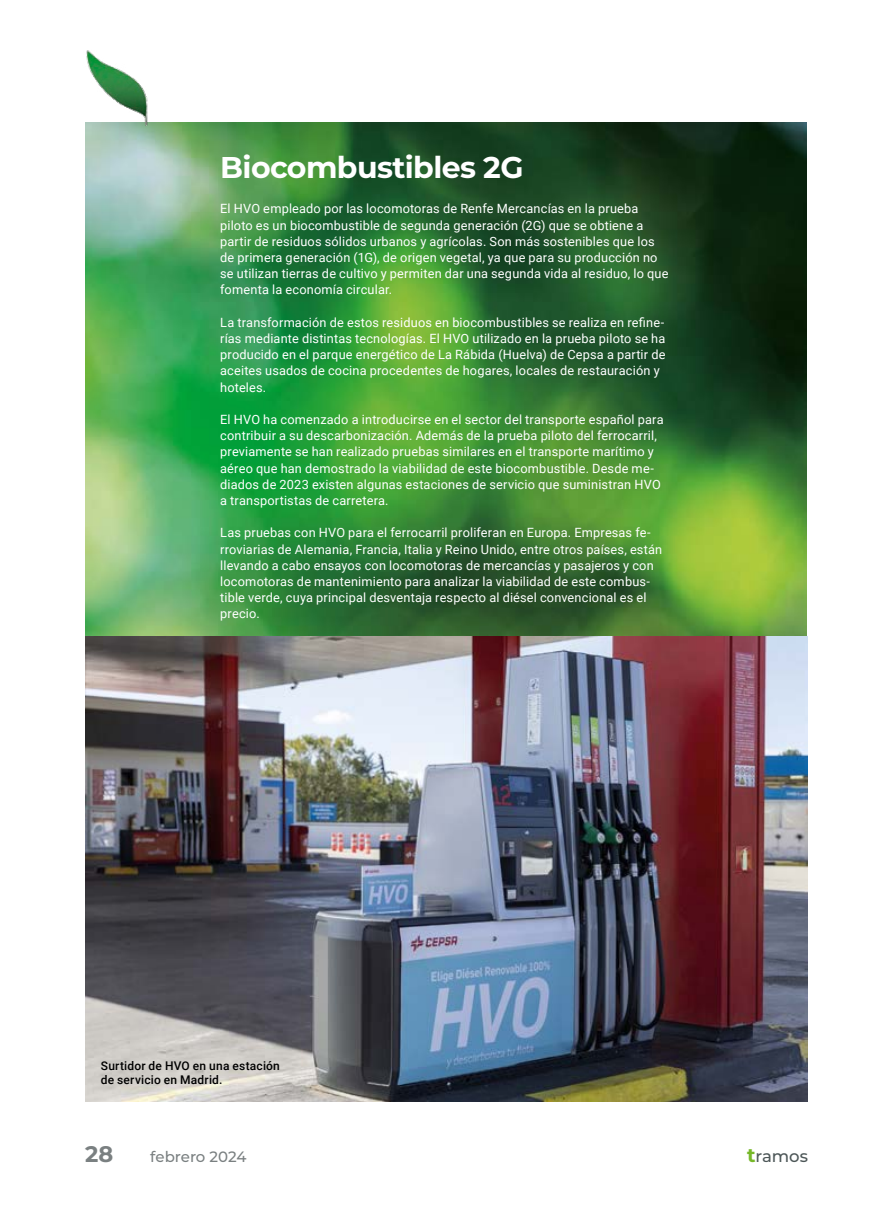
<style>
.page{position:relative;width:893px;height:1212px;background:#fff}
.page>*{position:absolute;margin:0;border:0;box-sizing:border-box;transform-origin:0 0}
.t1{font:700 30px "Montserrat";letter-spacing:-.02em;color:#fff}
.t2{font:700 22.5px "Montserrat";color:#7a8081}
.t3{font:500 16.5px "Montserrat";letter-spacing:-.005em;color:#4d5758}
.t4{font:500 15px "Montserrat";letter-spacing:-.005em;color:#7a8081}
.t5{font:12.75px/16.2px "Roboto";letter-spacing:.015em;color:#fff}
.t6{font:500 12px/13.5px "Roboto";letter-spacing:.015em;color:#000}
.s1{font-weight:700;font-size:19.5px;color:#76b828}
</style>
<div class="page">
<img style="left:85px;top:123px;width:723px;height:978px">
<img style="left:85px;top:50px;width:104px;height:104px">
<h1 class="t1" style="left:220px;top:145px;width:305px">Biocombustibles 2G</h1>
<p class="t5" style="left:220px;top:200px;width:450px">El HVO empleado por las locomotoras de Renfe Mercancías en la prueba piloto es un biocombustible de segunda generación (2G) que se obtiene a partir de residuos sólidos urbanos y agrícolas. Son más sostenibles que los de primera generación (1G), de origen vegetal, ya que para su producción no se utilizan tierras de cultivo y permiten dar una segunda vida al residuo, lo que fomenta la economía circular.</p>
<p class="t5" style="left:220px;top:314px;width:447px">La transformación de estos residuos en biocombustibles se realiza en refine&shy;rías mediante distintas tecnologías. El HVO utilizado en la prueba piloto se ha producido en el parque energético de La Rábida (Huelva) de Cepsa a partir de aceites usados de cocina procedentes de hogares, locales de restauración y hoteles.</p>
<p class="t5" style="left:220px;top:411px;width:445px">El HVO ha comenzado a introducirse en el sector del transporte español para contribuir a su descarbonización. Además de la prueba piloto del ferrocarril, previamente se han realizado pruebas similares en el transporte marítimo y aéreo que han demostrado la viabilidad de este biocombustible. Desde me&shy;diados de 2023 existen algunas estaciones de servicio que suministran HVO a transportistas de carretera.</p>
<p class="t5" style="left:220px;top:524px;width:444px">Las pruebas con HVO para el ferrocarril proliferan en Europa. Empresas fe&shy;rroviarias de Alemania, Francia, Italia y Reino Unido, entre otros países, están llevando a cabo ensayos con locomotoras de mercancías y pasajeros y con locomotoras de mantenimiento para analizar la viabilidad de este combus&shy;tible verde, cuya principal desventaja respecto al diésel convencional es el precio.</p>
<p class="t6" style="left:101px;top:1059px;width:181px">Surtidor de HVO en una estación de servicio en Madrid.</p>
<h2 class="t2" style="left:85px;top:1137px;width:30px">28</h2>
<p class="t4" style="left:150px;top:1146px;width:98px">febrero 2024</p>
<p class="t3" style="left:747px;top:1144px;width:62px"><span class="s1">t</span>ramos</p>
</div>
